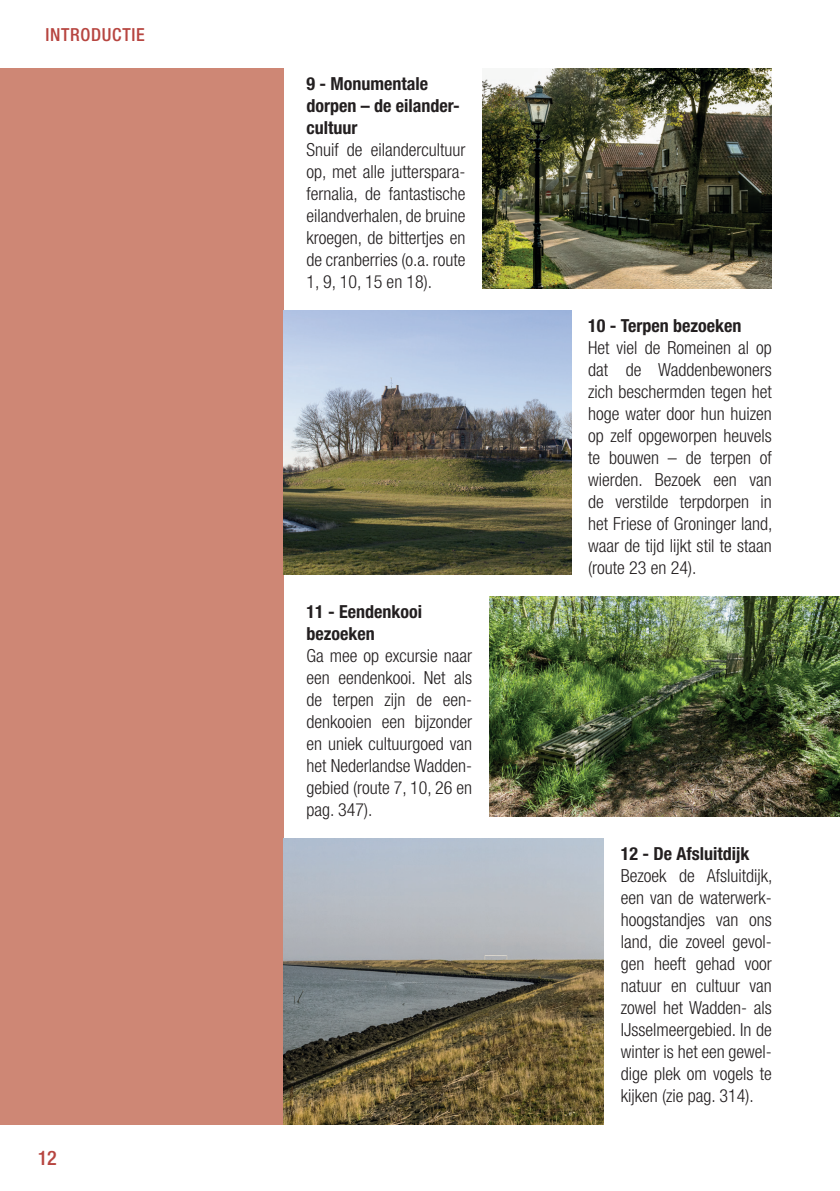
<style>
.page{position:relative;width:840px;height:1191px;background:#fff}
.page>*{position:absolute;margin:0;border:0;box-sizing:border-box;transform-origin:0 0}
.t1{font:500 condensed 20px "Helvetica Neue LT Std";color:#b74540}
.t2{font:300 condensed 18px/22px "Helvetica Neue LT Std";color:#231f20;text-align:justify}
.t3{font:700 condensed 18px/22px "Helvetica Neue LT Std";color:#231f20}
.t4{font:500 condensed 18px "Helvetica Neue LT Std";letter-spacing:.035em;color:#b74540}
</style>
<div class="page">
<div style="left:0;top:68px;width:283px;height:1056px;background:#ce8775"></div>
<img style="left:482px;top:68px;width:289px;height:220px">
<img style="left:283px;top:310px;width:288px;height:264px">
<img style="left:489px;top:596px;width:350px;height:220px">
<img style="left:283px;top:838px;width:320px;height:286px">
<p class="t4" style="left:45px;top:24px;width:101px">INTRODUCTIE</p>
<p class="t1" style="left:38px;top:1146px;width:20px">12</p>
<p class="t3" style="left:306px;top:72px;width:155px">9 - Monumentale dorpen – de eilander&shy;cultuur</p>
<p class="t2" style="left:306px;top:139px;width:160px">Snuif de eilandercultuur op, met alle jutterspara&shy;fernalia, de fantastische eilandverhalen, de bruine kroegen, de bittertjes en de cranberries (o.a. route 1, 9, 10, 15 en 18).</p>
<p class="t3" style="left:306px;top:600px;width:117px">11 - Eendenkooi bezoeken</p>
<p class="t2" style="left:306px;top:644px;width:167px">Ga mee op excursie naar een eendenkooi. Net als de terpen zijn de een&shy;denkooien een bijzonder en uniek cultuurgoed van het Nederlandse Wadden&shy;gebied (route 7, 10, 26 en pag. 347).</p>
<p class="t3" style="left:588px;top:314px;width:155px">10 - Terpen bezoeken</p>
<p class="t2" style="left:588px;top:336px;width:186px">Het viel de Romeinen al op dat de Waddenbewoners zich beschermden tegen het hoge water door hun huizen op zelf opgeworpen heuvels te bouwen – de terpen of wierden. Bezoek een van de verstilde terpdorpen in het Friese of Groninger land, waar de tijd lijkt stil te staan (route 23 en 24).</p>
<p class="t3" style="left:620px;top:842px;width:130px">12 - De Afsluitdijk</p>
<p class="t2" style="left:620px;top:864px;width:153px">Bezoek de Afsluitdijk, een van de waterwerk&shy;hoogstandjes van ons land, die zoveel gevol&shy;gen heeft gehad voor natuur en cultuur van zowel het Wadden- als IJsselmeergebied. In de winter is het een gewel&shy;dige plek om vogels te kijken (zie pag. 314).</p>
</div>
